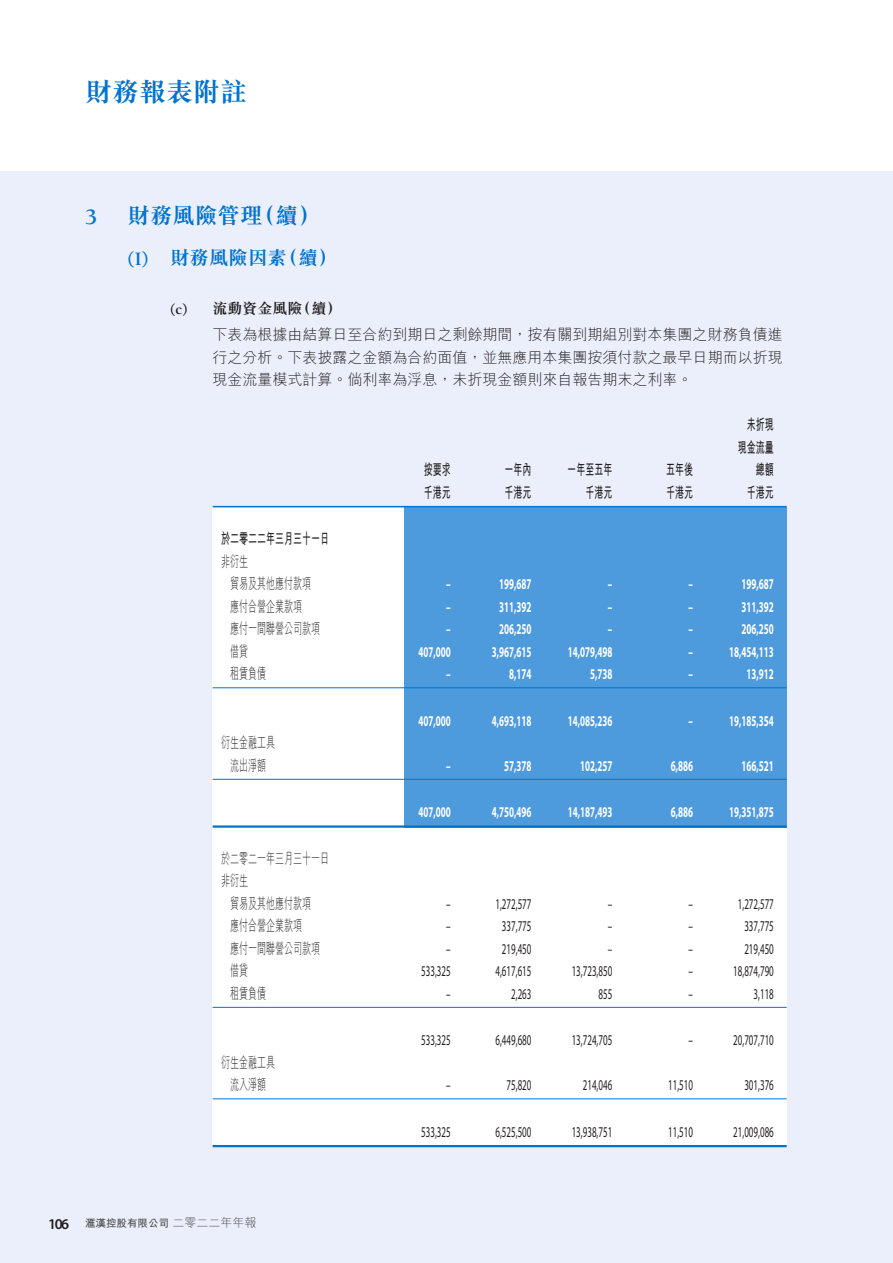
<style>
.page{position:relative;width:893px;height:1263px;background:#fff}
.page>*{position:absolute;margin:0;border:0;box-sizing:border-box;transform-origin:0 0}
.t1{font:700 27px "M Sung HK";color:#0073ce}
.Subhead_1{font:700 22.5px "M Sung HK";color:#0073ce}
.Subhead_1-2{font:700 22.5px "Berkeley Std";color:#0073ce}
.Subhead_2{font:700 19.5px "M Sung HK";color:#0073ce}
.Table_1_Colume{font:15px "Myriad Pro";color:#231f20;scale:.6 1}
.Table_1_Colume-2{font:700 15px "Myriad Pro";color:#fff;scale:.6 1}
.Body_Text{font:300 15px/22.5px "M Hei HK";color:#231f20;text-align:justify}
.Table_1_Colume-3{font:300 15px "M Hei HK";color:#231f20;scale:.6 1}
.Table_1_Colume-4{font:700 15px "M Hei HK";color:#231f20;scale:.6 1}
.Subhead_3{font:700 15px "M Sung HK";color:#231f20}
.t2{font:700 10.5px "M Hei HK";color:#4b4c4d}
.s1{font-family:"Berkeley Std"}
.s2{font-family:"Myriad Pro";font-weight:600;font-size:15px;color:#231f20}
.s3{font-weight:300;font-size:12px}
</style>
<div class="page">
<div style="left:0;top:171px;width:892px;height:1092px;background:#ebeffb"></div>
<div style="left:213px;top:506px;width:574px;height:639px;background:#fff"></div>
<div style="left:404px;top:507px;width:383px;height:320px;background:#4d9add"></div>
<hr style="left:213px;top:506px;width:574px;height:1px;background:#0073ce">
<hr style="left:213px;top:687px;width:574px;height:1px;background:#0073ce">
<hr style="left:213px;top:779px;width:574px;height:1px;background:#0073ce">
<hr style="left:213px;top:825px;width:574px;height:3px;background:#0073ce">
<hr style="left:213px;top:1007px;width:574px;height:1px;background:#0073ce">
<hr style="left:213px;top:1098px;width:574px;height:1px;background:#0073ce">
<hr style="left:213px;top:1145px;width:574px;height:2px;background:#0073ce">
<h1 class="t1" style="left:85px;top:78px;width:163px">財務報表附註</h1>
<p class="Subhead_1-2" style="left:85px;top:205px;width:14px">3</p>
<p class="Subhead_1" style="left:128px;top:205px;width:195px">財務風險管理（續）</p>
<p class="Subhead_2" style="left:128px;top:248px;width:211px"><span class="s1">(I)</span> 財務風險因素（續）</p>
<p class="Subhead_3" style="left:170px;top:300px;width:173px"><span class="s1">(c)</span> 流動資金風險（續）</p>
<p class="Body_Text" style="left:213px;top:323px;width:571px">下表為根據由結算日至合約到期日之剩餘期間，按有關到期組別對本集團之財務負債進行之分析。下表披露之金額為合約面值，並無應用本集團按須付款之最早日期而以折現現金流量模式計算。倘利率為浮息，未折現金額則來自報告期末之利率。</p>
<p class="Table_1_Colume-4" style="left:747px;top:414px;width:46px">未折現</p>
<p class="Table_1_Colume-4" style="left:738px;top:436px;width:61px">現金流量</p>
<p class="Table_1_Colume-4" style="left:424px;top:459px;width:46px">按要求</p>
<p class="Table_1_Colume-4" style="left:504px;top:459px;width:46px">一年內</p>
<p class="Table_1_Colume-4" style="left:567px;top:459px;width:76px">一年至五年</p>
<p class="Table_1_Colume-4" style="left:666px;top:459px;width:46px">五年後</p>
<p class="Table_1_Colume-4" style="left:756px;top:459px;width:31px">總額</p>
<p class="Table_1_Colume-4" style="left:424px;top:481px;width:46px">千港元</p>
<p class="Table_1_Colume-4" style="left:504px;top:481px;width:46px">千港元</p>
<p class="Table_1_Colume-4" style="left:585px;top:481px;width:46px">千港元</p>
<p class="Table_1_Colume-4" style="left:666px;top:481px;width:46px">千港元</p>
<p class="Table_1_Colume-4" style="left:747px;top:481px;width:46px">千港元</p>
<p class="Table_1_Colume-4" style="left:221px;top:528px;width:181px">於二零二二年三月三十一日</p>
<p class="Table_1_Colume-3" style="left:221px;top:554px;width:46px">非衍生</p>
<p class="Table_1_Colume-3" style="left:230px;top:576px;width:136px">貿易及其他應付款項</p>
<p class="Table_1_Colume-2" style="left:446px;top:574px;width:9px">–</p>
<p class="Table_1_Colume-2" style="left:499px;top:574px;width:55px">199,687</p>
<p class="Table_1_Colume-2" style="left:608px;top:574px;width:9px">–</p>
<p class="Table_1_Colume-2" style="left:689px;top:574px;width:9px">–</p>
<p class="Table_1_Colume-2" style="left:742px;top:574px;width:55px">199,687</p>
<p class="Table_1_Colume-3" style="left:230px;top:599px;width:121px">應付合營企業款項</p>
<p class="Table_1_Colume-2" style="left:446px;top:597px;width:9px">–</p>
<p class="Table_1_Colume-2" style="left:499px;top:597px;width:55px">311,392</p>
<p class="Table_1_Colume-2" style="left:608px;top:597px;width:9px">–</p>
<p class="Table_1_Colume-2" style="left:689px;top:597px;width:9px">–</p>
<p class="Table_1_Colume-2" style="left:742px;top:597px;width:55px">311,392</p>
<p class="Table_1_Colume-3" style="left:230px;top:621px;width:151px">應付一間聯營公司款項</p>
<p class="Table_1_Colume-2" style="left:446px;top:619px;width:9px">–</p>
<p class="Table_1_Colume-2" style="left:499px;top:619px;width:55px">206,250</p>
<p class="Table_1_Colume-2" style="left:608px;top:619px;width:9px">–</p>
<p class="Table_1_Colume-2" style="left:689px;top:619px;width:9px">–</p>
<p class="Table_1_Colume-2" style="left:742px;top:619px;width:55px">206,250</p>
<p class="Table_1_Colume-3" style="left:230px;top:644px;width:31px">借貸</p>
<p class="Table_1_Colume-2" style="left:418px;top:642px;width:55px">407,000</p>
<p class="Table_1_Colume-2" style="left:492px;top:642px;width:68px">3,967,615</p>
<p class="Table_1_Colume-2" style="left:568px;top:642px;width:76px">14,079,498</p>
<p class="Table_1_Colume-2" style="left:689px;top:642px;width:9px">–</p>
<p class="Table_1_Colume-2" style="left:729px;top:642px;width:76px">18,454,113</p>
<p class="Table_1_Colume-3" style="left:230px;top:666px;width:61px">租賃負債</p>
<p class="Table_1_Colume-2" style="left:446px;top:664px;width:9px">–</p>
<p class="Table_1_Colume-2" style="left:509px;top:664px;width:39px">8,174</p>
<p class="Table_1_Colume-2" style="left:590px;top:664px;width:39px">5,738</p>
<p class="Table_1_Colume-2" style="left:689px;top:664px;width:9px">–</p>
<p class="Table_1_Colume-2" style="left:747px;top:664px;width:47px">13,912</p>
<p class="Table_1_Colume-2" style="left:418px;top:711px;width:55px">407,000</p>
<p class="Table_1_Colume-2" style="left:492px;top:711px;width:68px">4,693,118</p>
<p class="Table_1_Colume-2" style="left:568px;top:711px;width:76px">14,085,236</p>
<p class="Table_1_Colume-2" style="left:689px;top:711px;width:9px">–</p>
<p class="Table_1_Colume-2" style="left:729px;top:711px;width:76px">19,185,354</p>
<p class="Table_1_Colume-3" style="left:221px;top:735px;width:91px">衍生金融工具</p>
<p class="Table_1_Colume-3" style="left:230px;top:758px;width:61px">流出淨額</p>
<p class="Table_1_Colume-2" style="left:446px;top:756px;width:9px">–</p>
<p class="Table_1_Colume-2" style="left:504px;top:756px;width:47px">57,378</p>
<p class="Table_1_Colume-2" style="left:580px;top:756px;width:55px">102,257</p>
<p class="Table_1_Colume-2" style="left:671px;top:756px;width:39px">6,886</p>
<p class="Table_1_Colume-2" style="left:742px;top:756px;width:55px">166,521</p>
<p class="Table_1_Colume-2" style="left:418px;top:802px;width:55px">407,000</p>
<p class="Table_1_Colume-2" style="left:492px;top:802px;width:68px">4,750,496</p>
<p class="Table_1_Colume-2" style="left:568px;top:802px;width:76px">14,187,493</p>
<p class="Table_1_Colume-2" style="left:671px;top:802px;width:39px">6,886</p>
<p class="Table_1_Colume-2" style="left:729px;top:802px;width:76px">19,351,875</p>
<p class="Table_1_Colume-3" style="left:221px;top:851px;width:181px">於二零二一年三月三十一日</p>
<p class="Table_1_Colume-3" style="left:221px;top:873px;width:46px">非衍生</p>
<p class="Table_1_Colume-3" style="left:230px;top:896px;width:136px">貿易及其他應付款項</p>
<p class="Table_1_Colume" style="left:446px;top:894px;width:9px">–</p>
<p class="Table_1_Colume" style="left:495px;top:894px;width:62px">1,272,577</p>
<p class="Table_1_Colume" style="left:608px;top:894px;width:9px">–</p>
<p class="Table_1_Colume" style="left:689px;top:894px;width:9px">–</p>
<p class="Table_1_Colume" style="left:738px;top:894px;width:62px">1,272,577</p>
<p class="Table_1_Colume-3" style="left:230px;top:918px;width:121px">應付合營企業款項</p>
<p class="Table_1_Colume" style="left:446px;top:917px;width:9px">–</p>
<p class="Table_1_Colume" style="left:502px;top:917px;width:51px">337,775</p>
<p class="Table_1_Colume" style="left:608px;top:917px;width:9px">–</p>
<p class="Table_1_Colume" style="left:689px;top:917px;width:9px">–</p>
<p class="Table_1_Colume" style="left:744px;top:917px;width:51px">337,775</p>
<p class="Table_1_Colume-3" style="left:230px;top:941px;width:151px">應付一間聯營公司款項</p>
<p class="Table_1_Colume" style="left:446px;top:939px;width:9px">–</p>
<p class="Table_1_Colume" style="left:502px;top:939px;width:51px">219,450</p>
<p class="Table_1_Colume" style="left:608px;top:939px;width:9px">–</p>
<p class="Table_1_Colume" style="left:689px;top:939px;width:9px">–</p>
<p class="Table_1_Colume" style="left:744px;top:939px;width:51px">219,450</p>
<p class="Table_1_Colume-3" style="left:230px;top:963px;width:31px">借貸</p>
<p class="Table_1_Colume" style="left:421px;top:962px;width:51px">533,325</p>
<p class="Table_1_Colume" style="left:495px;top:962px;width:62px">4,617,615</p>
<p class="Table_1_Colume" style="left:572px;top:962px;width:69px">13,723,850</p>
<p class="Table_1_Colume" style="left:689px;top:962px;width:9px">–</p>
<p class="Table_1_Colume" style="left:733px;top:962px;width:69px">18,874,790</p>
<p class="Table_1_Colume-3" style="left:230px;top:986px;width:61px">租賃負債</p>
<p class="Table_1_Colume" style="left:446px;top:984px;width:9px">–</p>
<p class="Table_1_Colume" style="left:511px;top:984px;width:35px">2,263</p>
<p class="Table_1_Colume" style="left:598px;top:984px;width:25px">855</p>
<p class="Table_1_Colume" style="left:689px;top:984px;width:9px">–</p>
<p class="Table_1_Colume" style="left:754px;top:984px;width:35px">3,118</p>
<p class="Table_1_Colume" style="left:421px;top:1031px;width:51px">533,325</p>
<p class="Table_1_Colume" style="left:495px;top:1031px;width:62px">6,449,680</p>
<p class="Table_1_Colume" style="left:572px;top:1031px;width:69px">13,724,705</p>
<p class="Table_1_Colume" style="left:689px;top:1031px;width:9px">–</p>
<p class="Table_1_Colume" style="left:733px;top:1031px;width:69px">20,707,710</p>
<p class="Table_1_Colume-3" style="left:221px;top:1055px;width:91px">衍生金融工具</p>
<p class="Table_1_Colume-3" style="left:230px;top:1077px;width:61px">流入淨額</p>
<p class="Table_1_Colume" style="left:446px;top:1076px;width:9px">–</p>
<p class="Table_1_Colume" style="left:507px;top:1076px;width:43px">75,820</p>
<p class="Table_1_Colume" style="left:583px;top:1076px;width:51px">214,046</p>
<p class="Table_1_Colume" style="left:668px;top:1076px;width:43px">11,510</p>
<p class="Table_1_Colume" style="left:744px;top:1076px;width:51px">301,376</p>
<p class="Table_1_Colume" style="left:421px;top:1122px;width:51px">533,325</p>
<p class="Table_1_Colume" style="left:495px;top:1122px;width:62px">6,525,500</p>
<p class="Table_1_Colume" style="left:572px;top:1122px;width:69px">13,938,751</p>
<p class="Table_1_Colume" style="left:668px;top:1122px;width:43px">11,510</p>
<p class="Table_1_Colume" style="left:733px;top:1122px;width:69px">21,009,086</p>
<p class="t2" style="left:48px;top:1215px;width:210px"><span class="s2">106</span> 滙漢控股有限公司 <span class="s3">二零二二年年報</span></p>
</div>
